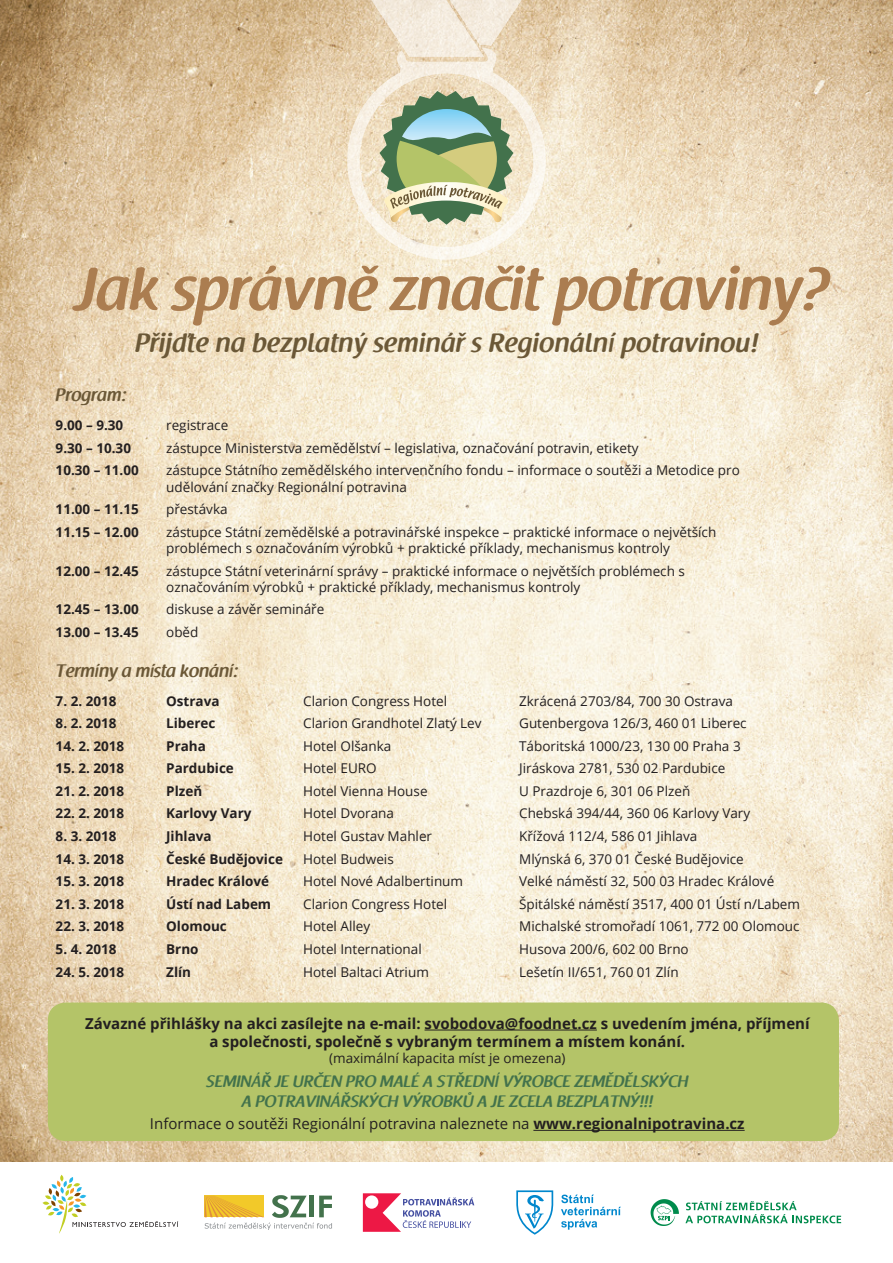
<style>
.page{position:relative;width:893px;height:1263px;background:#fff}
.page>*{position:absolute;margin:0;border:0;box-sizing:border-box;transform-origin:0 0}
.t1{font:60.6px "Raspoutine CE Demi BI";color:#ab7d50}
.t2{font:26.4px "Raspoutine CE Demi BI";letter-spacing:.02em;color:#6b5837}
.t3{font:18px "Raspoutine CE Demi BI";color:#6b5837}
.t4{font:16.5px/19.8px "Raspoutine CE Demi BI";color:#43724c;text-align:center}
.t5{font:700 15px/18px "Open Sans";color:#231f20;text-align:center}
.t6{font:15px "Open Sans";color:#231f20}
.t7{font:13.5px/16.2px "Open Sans";color:#231f20}
.t8{font:700 13.5px "Open Sans";color:#231f20}
.s1{font-weight:700}
</style>
<div class="page">
<img style="left:0;top:0;width:893px;height:1161px">
<svg style="left:339px;top:0;width:215px;height:260px;background:#d8d4b8"></svg>
<svg style="left:43px;top:1175px;width:135px;height:58px"></svg>
<svg style="left:363px;top:1193px;width:111px;height:39px"></svg>
<svg style="left:561px;top:1194px;width:60px;height:36px"></svg>
<svg style="left:516px;top:1190px;width:37px;height:45px"></svg>
<svg style="left:205px;top:1195px;width:127px;height:35px"></svg>
<svg style="left:651px;top:1199px;width:28px;height:27px"></svg>
<svg style="left:685px;top:1201px;width:156px;height:22px"></svg>
<div style="left:48px;top:1002px;width:791px;height:139px;background:#b4c468;border-radius:18px"></div>
<hr style="left:425px;top:1030px;width:172px;height:1px;background:#231f20">
<hr style="left:533px;top:1130px;width:212px;height:1px;background:#231f20">
<p class="t1" style="left:75px;top:255px;width:755px">Jak správně značit potraviny?</p>
<p class="t2" style="left:135px;top:329px;width:624px">Přijďte na bezplatný seminář s Regionální potravinou!</p>
<p class="t3" style="left:56px;top:385px;width:72px">Program:</p>
<p class="t8" style="left:56px;top:416px;width:69px">9.00 – 9.30</p>
<p class="t7" style="left:166px;top:417px;width:64px">registrace</p>
<p class="t8" style="left:56px;top:438px;width:77px">9.30 – 10.30</p>
<p class="t7" style="left:166px;top:439px;width:474px">zástupce Ministerstva zemědělství – legislativa, označování potravin, etikety</p>
<p class="t8" style="left:56px;top:461px;width:85px">10.30 – 11.00</p>
<p class="t7" style="left:166px;top:462px;width:575px">zástupce Státního zemědělského intervenčního fondu – informace o soutěži a Metodice pro udělování značky Regionální potravina</p>
<p class="t8" style="left:56px;top:500px;width:85px">11.00 – 11.15</p>
<p class="t7" style="left:166px;top:501px;width:63px">přestávka</p>
<p class="t8" style="left:56px;top:522px;width:85px">11.15 – 12.00</p>
<p class="t7" style="left:166px;top:523px;width:552px">zástupce Státní zemědělské a potravinářské inspekce – praktické informace o největších problémech s označováním výrobků + praktické příklady, mechanismus kontroly</p>
<p class="t8" style="left:56px;top:561px;width:85px">12.00 – 12.45</p>
<p class="t7" style="left:166px;top:562px;width:520px">zástupce Státní veterinární správy – praktické informace o největších problémech s označováním výrobků + praktické příklady, mechanismus kontroly</p>
<p class="t8" style="left:56px;top:600px;width:85px">12.45 – 13.00</p>
<p class="t7" style="left:166px;top:601px;width:160px">diskuse a závěr semináře</p>
<p class="t8" style="left:56px;top:622px;width:85px">13.00 – 13.45</p>
<p class="t7" style="left:166px;top:623px;width:34px">oběd</p>
<p class="t3" style="left:56px;top:660px;width:184px">Termíny a místa konání:</p>
<p class="t8" style="left:56px;top:691px;width:62px">7. 2. 2018</p>
<p class="t8" style="left:166px;top:691px;width:55px">Ostrava</p>
<p class="t7" style="left:303px;top:692px;width:146px">Clarion Congress Hotel</p>
<p class="t7" style="left:519px;top:692px;width:215px">Zkrácená 2703/84, 700 30 Ostrava</p>
<p class="t8" style="left:56px;top:714px;width:62px">8. 2. 2018</p>
<p class="t8" style="left:166px;top:714px;width:51px">Liberec</p>
<p class="t7" style="left:303px;top:715px;width:180px">Clarion Grandhotel Zlatý Lev</p>
<p class="t7" style="left:519px;top:715px;width:229px">Gutenbergova 126/3, 460 01 Liberec</p>
<p class="t8" style="left:56px;top:736px;width:70px">14. 2. 2018</p>
<p class="t8" style="left:166px;top:736px;width:41px">Praha</p>
<p class="t7" style="left:303px;top:737px;width:90px">Hotel Olšanka</p>
<p class="t7" style="left:519px;top:737px;width:223px">Táboritská 1000/23, 130 00 Praha 3</p>
<p class="t8" style="left:56px;top:759px;width:70px">15. 2. 2018</p>
<p class="t8" style="left:166px;top:759px;width:69px">Pardubice</p>
<p class="t7" style="left:303px;top:760px;width:75px">Hotel EURO</p>
<p class="t7" style="left:519px;top:760px;width:208px">Jiráskova 2781, 530 02 Pardubice</p>
<p class="t8" style="left:56px;top:781px;width:70px">21. 2. 2018</p>
<p class="t8" style="left:166px;top:781px;width:38px">Plzeň</p>
<p class="t7" style="left:303px;top:782px;width:126px">Hotel Vienna House</p>
<p class="t7" style="left:519px;top:782px;width:173px">U Prazdroje 6, 301 06 Plzeň</p>
<p class="t8" style="left:56px;top:804px;width:70px">22. 2. 2018</p>
<p class="t8" style="left:166px;top:804px;width:87px">Karlovy Vary</p>
<p class="t7" style="left:303px;top:805px;width:92px">Hotel Dvorana</p>
<p class="t7" style="left:519px;top:805px;width:232px">Chebská 394/44, 360 06 Karlovy Vary</p>
<p class="t8" style="left:56px;top:826px;width:62px">8. 3. 2018</p>
<p class="t8" style="left:166px;top:826px;width:47px">Jihlava</p>
<p class="t7" style="left:303px;top:828px;width:130px">Hotel Gustav Mahler</p>
<p class="t7" style="left:519px;top:828px;width:180px">Křížová 112/4, 586 01 Jihlava</p>
<p class="t8" style="left:56px;top:849px;width:70px">14. 3. 2018</p>
<p class="t8" style="left:166px;top:849px;width:118px">České Budějovice</p>
<p class="t7" style="left:303px;top:850px;width:92px">Hotel Budweis</p>
<p class="t7" style="left:519px;top:850px;width:226px">Mlýnská 6, 370 01 České Budějovice</p>
<p class="t8" style="left:56px;top:872px;width:70px">15. 3. 2018</p>
<p class="t8" style="left:166px;top:872px;width:104px">Hradec Králové</p>
<p class="t7" style="left:303px;top:873px;width:161px">Hotel Nové Adalbertinum</p>
<p class="t7" style="left:519px;top:873px;width:257px">Velké náměstí 32, 500 03 Hradec Králové</p>
<p class="t8" style="left:56px;top:894px;width:70px">21. 3. 2018</p>
<p class="t8" style="left:166px;top:894px;width:107px">Ústí nad Labem</p>
<p class="t7" style="left:303px;top:895px;width:146px">Clarion Congress Hotel</p>
<p class="t7" style="left:519px;top:895px;width:282px">Špitálské náměstí 3517, 400 01 Ústí n/Labem</p>
<p class="t8" style="left:56px;top:917px;width:70px">22. 3. 2018</p>
<p class="t8" style="left:166px;top:917px;width:62px">Olomouc</p>
<p class="t7" style="left:303px;top:918px;width:69px">Hotel Alley</p>
<p class="t7" style="left:519px;top:918px;width:282px">Michalské stromořadí 1061, 772 00 Olomouc</p>
<p class="t8" style="left:56px;top:939px;width:62px">5. 4. 2018</p>
<p class="t8" style="left:166px;top:939px;width:34px">Brno</p>
<p class="t7" style="left:303px;top:940px;width:120px">Hotel International</p>
<p class="t7" style="left:519px;top:940px;width:171px">Husova 200/6, 602 00 Brno</p>
<p class="t8" style="left:56px;top:962px;width:70px">24. 5. 2018</p>
<p class="t8" style="left:166px;top:962px;width:26px">Zlín</p>
<p class="t7" style="left:303px;top:963px;width:127px">Hotel Baltaci Atrium</p>
<p class="t7" style="left:519px;top:963px;width:161px">Lešetín II/651, 760 01 Zlín</p>
<p class="t5" style="left:85px;top:1014px;width:726px">Závazné přihlášky na akci zasílejte na e-mail: svobodova@foodnet.cz s uvedením jména, příjmení a společnosti, společně s vybraným termínem a místem konání.</p>
<p class="t7" style="left:329px;top:1050px;width:238px">(maximální kapacita míst je omezena)</p>
<p class="t4" style="left:206px;top:1072px;width:484px">SEMINÁŘ JE URČEN PRO MALÉ A STŘEDNÍ VÝROBCE ZEMĚDĚLSKÝCH<br>A POTRAVINÁŘSKÝCH VÝROBKŮ A JE ZCELA BEZPLATNÝ!!!</p>
<p class="t6" style="left:150px;top:1113px;width:596px">Informace o soutěži Regionální potravina naleznete na <span class="s1">www.regionalnipotravina.cz</span></p>
</div>
